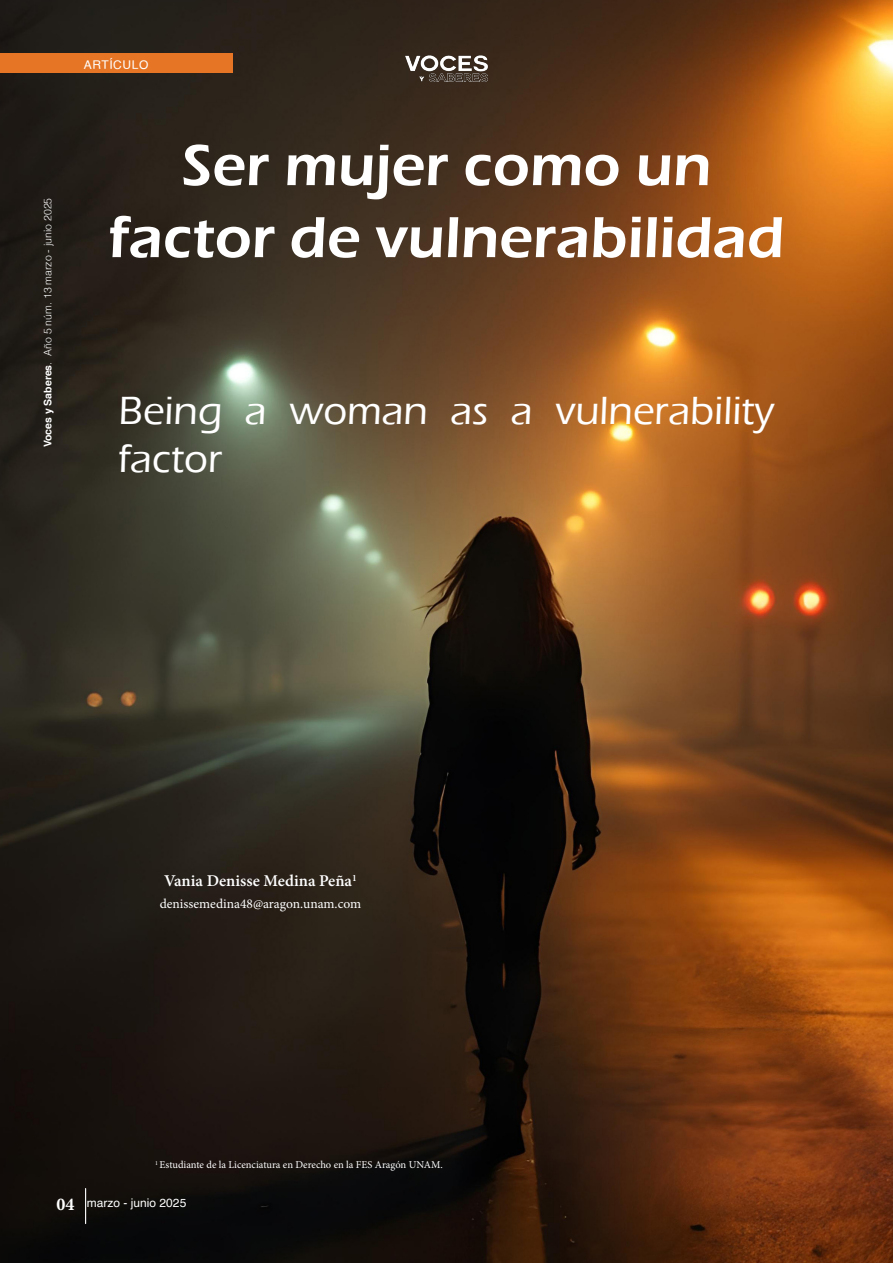
<style>
.page{position:relative;width:893px;height:1263px;background:#fff}
.page>*{position:absolute;margin:0;border:0;box-sizing:border-box;transform-origin:0 0}
.t1{font:600 60px/72px "Eras ITC";color:#fff;text-align:center}
.t2{font:500 40.5px/48.6px "Eras ITC";color:#fff}
.t3{font:700 18px "Minion Pro";color:#fff}
.t4{font:600 16.5px "Minion Pro";color:#fff}
.t5{font:13.5px "Minion Pro";color:#fff}
.t6{font:12px "Helvetica";color:#fff}
.t7{font:12px "Helvetica";letter-spacing:.05em;color:#fff}
.t8{font:10.5px "Minion Pro";color:#fff}
.t9{font:300 10.5px "Helvetica";color:#fff}
.s1{font-weight:700}
</style>
<div class="page">
<img style="left:0;top:0;width:893px;height:1263px">
<hr style="left:85px;top:1188px;width:1px;height:35px;background:#fff">
<div style="left:0;top:53px;width:232px;height:20px;background:#e67625"></div>
<img style="left:400px;top:44px;width:93px;height:50px">
<p class="t9" style="left:41px;top:447px;width:251px;rotate:-90deg"><span class="s1">Voces y Saberes</span>. Año 5 núm. 13 marzo - junio 2025</p>
<p class="t7" style="left:84px;top:55px;width:66px">ARTÍCULO</p>
<p class="t1" style="left:108px;top:130px;width:678px">Ser mujer como un factor de vulnerabilidad</p>
<p class="t2" style="left:119px;top:386px;width:657px">Being a woman as a vulnerability factor</p>
<p class="t4" style="left:164px;top:869px;width:194px">Vania Denisse Medina Peña<sup>1</sup></p>
<p class="t5" style="left:160px;top:894px;width:203px">denissemedina48@aragon.unam.com</p>
<p class="t8" style="left:155px;top:1158px;width:289px"><sup>1</sup> Estudiante de la Licenciatura en Derecho en la FES Aragón UNAM.</p>
<p class="t3" style="left:57px;top:1192px;width:19px">04</p>
<p class="t6" style="left:87px;top:1193px;width:101px">marzo - junio 2025</p>
</div>
